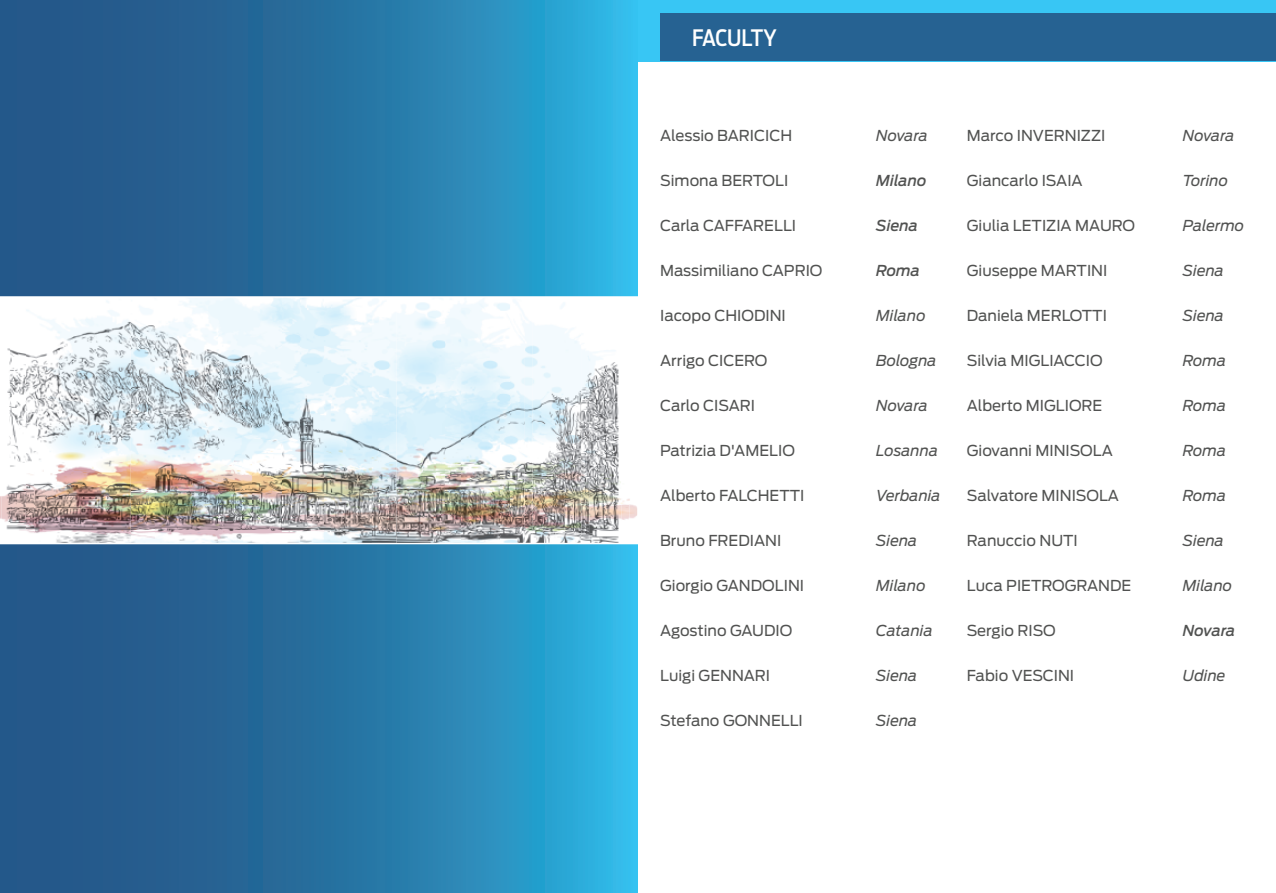
<style>
.page{position:relative;width:1276px;height:893px;background:#fff}
.page>*{position:absolute;margin:0;border:0;box-sizing:border-box;transform-origin:0 0}
.t1{font:500 22.5px "Antenna Cond";letter-spacing:-.02em;color:#fff}
.t2{font:15px "Antenna";color:#515251}
.t3{font:italic 15px "Antenna";color:#515251}
.t4{font:italic 500 15px "Antenna";color:#515251}
</style>
<div class="page">
<svg style="left:0;top:0;width:638px;height:893px;background:#2878a8"></svg>
<img style="left:0;top:296px;width:638px;height:248px">
<div style="left:639px;top:0;width:637px;height:61px;background:#38c6f4"></div>
<div style="left:660px;top:13px;width:616px;height:48px;background:#266292"></div>
<h1 class="t1" style="left:692px;top:25px;width:86px">FACULTY</h1>
<p class="t2" style="left:660px;top:126px;width:133px">Alessio BARICICH</p>
<p class="t3" style="left:876px;top:126px;width:53px">Novara</p>
<p class="t2" style="left:660px;top:171px;width:130px">Simona BERTOLI</p>
<p class="t4" style="left:876px;top:171px;width:52px">Milano</p>
<p class="t2" style="left:660px;top:216px;width:137px">Carla CAFFARELLI</p>
<p class="t4" style="left:876px;top:216px;width:43px">Siena</p>
<p class="t2" style="left:660px;top:261px;width:164px">Massimiliano CAPRIO</p>
<p class="t4" style="left:876px;top:261px;width:45px">Roma</p>
<p class="t2" style="left:660px;top:306px;width:127px">Iacopo CHIODINI</p>
<p class="t3" style="left:876px;top:306px;width:51px">Milano</p>
<p class="t2" style="left:660px;top:351px;width:109px">Arrigo CICERO</p>
<p class="t3" style="left:876px;top:351px;width:62px">Bologna</p>
<p class="t2" style="left:660px;top:396px;width:96px">Carlo CISARI</p>
<p class="t3" style="left:876px;top:396px;width:53px">Novara</p>
<p class="t2" style="left:660px;top:441px;width:136px">Patrizia D'AMELIO</p>
<p class="t3" style="left:876px;top:441px;width:63px">Losanna</p>
<p class="t2" style="left:660px;top:486px;width:146px">Alberto FALCHETTI</p>
<p class="t3" style="left:876px;top:486px;width:66px">Verbania</p>
<p class="t2" style="left:660px;top:531px;width:123px">Bruno FREDIANI</p>
<p class="t3" style="left:876px;top:531px;width:43px">Siena</p>
<p class="t2" style="left:660px;top:576px;width:145px">Giorgio GANDOLINI</p>
<p class="t3" style="left:876px;top:576px;width:51px">Milano</p>
<p class="t2" style="left:660px;top:621px;width:134px">Agostino GAUDIO</p>
<p class="t3" style="left:876px;top:621px;width:58px">Catania</p>
<p class="t2" style="left:660px;top:666px;width:112px">Luigi GENNARI</p>
<p class="t3" style="left:876px;top:666px;width:43px">Siena</p>
<p class="t2" style="left:660px;top:711px;width:144px">Stefano GONNELLI</p>
<p class="t3" style="left:876px;top:711px;width:43px">Siena</p>
<p class="t2" style="left:967px;top:126px;width:140px">Marco INVERNIZZI</p>
<p class="t3" style="left:1183px;top:126px;width:53px">Novara</p>
<p class="t2" style="left:967px;top:171px;width:117px">Giancarlo ISAIA</p>
<p class="t3" style="left:1183px;top:171px;width:47px">Torino</p>
<p class="t2" style="left:967px;top:216px;width:170px">Giulia LETIZIA MAURO</p>
<p class="t3" style="left:1183px;top:216px;width:63px">Palermo</p>
<p class="t2" style="left:967px;top:261px;width:142px">Giuseppe MARTINI</p>
<p class="t3" style="left:1183px;top:261px;width:43px">Siena</p>
<p class="t2" style="left:967px;top:306px;width:142px">Daniela MERLOTTI</p>
<p class="t3" style="left:1183px;top:306px;width:43px">Siena</p>
<p class="t2" style="left:967px;top:351px;width:137px">Silvia MIGLIACCIO</p>
<p class="t3" style="left:1183px;top:351px;width:45px">Roma</p>
<p class="t2" style="left:967px;top:396px;width:137px">Alberto MIGLIORE</p>
<p class="t3" style="left:1183px;top:396px;width:45px">Roma</p>
<p class="t2" style="left:967px;top:441px;width:148px">Giovanni MINISOLA</p>
<p class="t3" style="left:1183px;top:441px;width:45px">Roma</p>
<p class="t2" style="left:967px;top:486px;width:154px">Salvatore MINISOLA</p>
<p class="t3" style="left:1183px;top:486px;width:45px">Roma</p>
<p class="t2" style="left:967px;top:531px;width:112px">Ranuccio NUTI</p>
<p class="t3" style="left:1183px;top:531px;width:43px">Siena</p>
<p class="t2" style="left:967px;top:576px;width:166px">Luca PIETROGRANDE</p>
<p class="t3" style="left:1183px;top:576px;width:51px">Milano</p>
<p class="t2" style="left:967px;top:621px;width:91px">Sergio RISO</p>
<p class="t4" style="left:1183px;top:621px;width:54px">Novara</p>
<p class="t2" style="left:967px;top:666px;width:109px">Fabio VESCINI</p>
<p class="t3" style="left:1183px;top:666px;width:44px">Udine</p>
</div>
